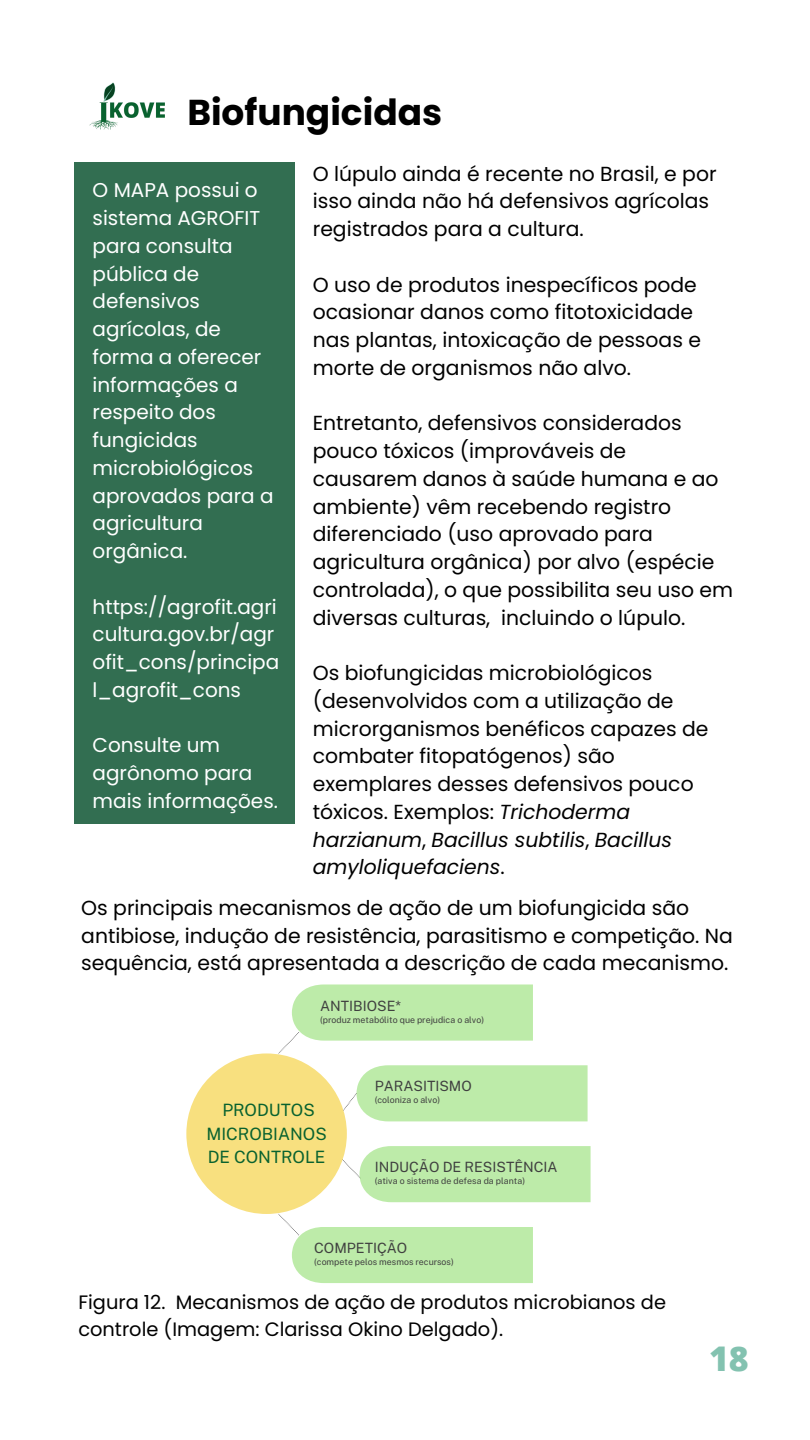
<style>
.page{position:relative;width:810px;height:1440px;background:#fff}
.page>*{position:absolute;margin:0;border:0;box-sizing:border-box;transform-origin:0 0}
.t1{font:700 36px "Poppins";color:#000}
.t2{font:800 34px "Open Sans";color:#83c2b0}
.t3{font:20.3px/27.8px "Poppins";color:#000}
.t4{font:20px/27.8px "Poppins";color:#fff}
.t5{font:19.4px/27px "Poppins";color:#000}
.t6{font:17px/23.2px "Public Sans";color:#09622f;text-align:center}
.t7{font:14.2px "Public Sans";color:#404040}
.t8{font:8.8px "Public Sans";color:#404040}
.s1{font-style:italic}
</style>
<div class="page">
<div style="left:74px;top:162px;width:221px;height:662px;background:#326e51"></div>
<img style="left:89px;top:82px;width:76px;height:48px">
<div style="left:186px;top:1053px;width:161px;height:161px;background:#f8e07f;border-radius:50%"></div>
<svg style="left:341px;top:1065px;width:247px;height:56px;background:#c3ecb0"></svg>
<svg style="left:340px;top:1146px;width:251px;height:56px;background:#c3ecb1"></svg>
<svg style="left:278px;top:984px;width:255px;height:70px"></svg>
<svg style="left:278px;top:1214px;width:255px;height:69px"></svg>
<p class="t1" style="left:187px;top:88px;width:256px">Biofungicidas</p>
<p class="t4" style="left:93px;top:176px;width:182px">O MAPA possui o sistema AGROFIT para consulta pública de defensivos agrícolas, de forma a oferecer informações a respeito dos fungicidas microbiológicos aprovados para a agricultura orgânica.</p>
<p class="t4" style="left:93px;top:593px;width:188px">https://agrofit.agri cultura.gov.br/agr ofit_cons/principa l_agrofit_cons</p>
<p class="t4" style="left:93px;top:731px;width:187px">Consulte um agrônomo para mais informações.</p>
<p class="t3" style="left:313px;top:160px;width:405px">O lúpulo ainda é recente no Brasil, e por isso ainda não há defensivos agrícolas registrados para a cultura.</p>
<p class="t3" style="left:313px;top:271px;width:390px">O uso de produtos inespecíficos pode ocasionar danos como fitotoxicidade nas plantas, intoxicação de pessoas e morte de organismos não alvo.</p>
<p class="t3" style="left:313px;top:409px;width:422px">Entretanto, defensivos considerados pouco tóxicos (improváveis de causarem danos à saúde humana e ao ambiente) vêm recebendo registro diferenciado (uso aprovado para agricultura orgânica) por alvo (espécie controlada), o que possibilita seu uso em diversas culturas, incluindo o lúpulo.</p>
<p class="t3" style="left:313px;top:659px;width:397px">Os biofungicidas microbiológicos (desenvolvidos com a utilização de microrganismos benéficos capazes de combater fitopatógenos) são exemplares desses defensivos pouco tóxicos. Exemplos: <span class="s1">Trichoderma harzianum</span>, <span class="s1">Bacillus subtilis</span>, <span class="s1">Bacillus amyloliquefaciens</span>.</p>
<p class="t3" style="left:81px;top:894px;width:653px">Os principais mecanismos de ação de um biofungicida são antibiose, indução de resistência, parasitismo e competição. Na sequência, está apresentada a descrição de cada mecanismo.</p>
<p class="t7" style="left:320px;top:997px;width:82px">ANTIBIOSE*</p>
<p class="t8" style="left:320px;top:1014px;width:165px">(produz metabólito que prejudica o alvo)</p>
<p class="t6" style="left:206px;top:1099px;width:122px">PRODUTOS<br>MICROBIANOS<br>DE CONTROLE</p>
<p class="t7" style="left:375px;top:1078px;width:99px">PARASITISMO</p>
<p class="t8" style="left:375px;top:1095px;width:67px">(coloniza o alvo)</p>
<p class="t7" style="left:375px;top:1159px;width:184px">INDUÇÃO DE RESISTÊNCIA</p>
<p class="t8" style="left:375px;top:1176px;width:152px">(ativa o sistema de defesa da planta)</p>
<p class="t7" style="left:314px;top:1240px;width:95px">COMPETIÇÃO</p>
<p class="t8" style="left:314px;top:1256px;width:141px">(compete pelos mesmos recursos)</p>
<p class="t5" style="left:78px;top:1289px;width:589px">Figura 12. Mecanismos de ação de produtos microbianos de controle (Imagem: Clarissa Okino Delgado).</p>
<p class="t2" style="left:709px;top:1335px;width:41px">18</p>
</div>
